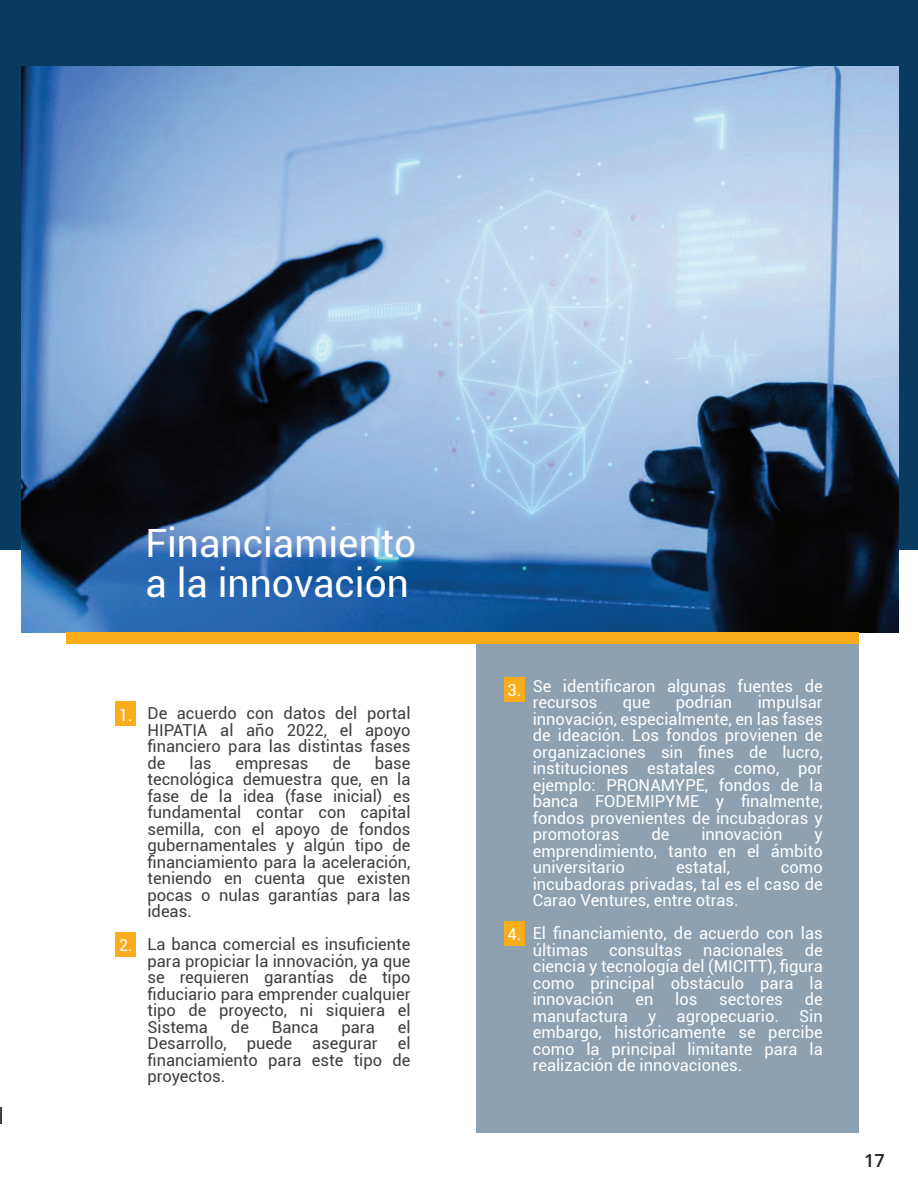
<style>
.page{position:relative;width:918px;height:1188px;background:#fff}
.page>*{position:absolute;margin:0;border:0;box-sizing:border-box;transform-origin:0 0}
.t1{font:39px/40.5px "Roboto Regular 2";color:#fff}
.t2{font:600 18px "Open Sans";color:#231f20}
.t3{font:16.5px/16.5px "Roboto Regular 2";color:#fff;text-align:justify}
.t4{font:16.5px/16.5px "Roboto Regular 2";color:#3e3e3f;text-align:justify}
.t5{font:16.5px/16.5px "Roboto";color:#3e3e3f}
</style>
<div class="page">
<svg style="left:0;top:1108px;width:1px;height:16px"></svg>
<div style="left:0;top:0;width:918px;height:550px;background:#093a5f"></div>
<img style="left:21px;top:67px;width:877px;height:565px">
<div style="left:476px;top:638px;width:383px;height:495px;background:#8da1b1"></div>
<div style="left:66px;top:632px;width:793px;height:12px;background:#f9ac1c"></div>
<div style="left:116px;top:702px;width:20px;height:24px;background:#f9ac1c"></div>
<div style="left:504px;top:677px;width:21px;height:24px;background:#f9ac1c"></div>
<div style="left:504px;top:921px;width:21px;height:25px;background:#f9ac1c"></div>
<div style="left:116px;top:932px;width:20px;height:25px;background:#f9ac1c"></div>
<h1 class="t1" style="left:146px;top:521px;width:272px">Financiamiento a la innovación</h1>
<p class="t3" style="left:119px;top:706px;width:15px">1.</p>
<p class="t3" style="left:119px;top:937px;width:15px">2.</p>
<p class="t5" style="left:148px;top:705px;width:265px">De acuerdo con datos del portal<br>HIPATIA al año 2022, el apoyo</p>
<p class="t4" style="left:148px;top:738px;width:264px">financiero para las distintas fases</p>
<p class="t5" style="left:148px;top:754px;width:20px">de</p>
<p class="t5" style="left:190px;top:754px;width:23px">las</p>
<p class="t5" style="left:236px;top:754px;width:75px">empresas</p>
<p class="t5" style="left:333px;top:754px;width:20px">de</p>
<p class="t5" style="left:375px;top:754px;width:37px">base</p>
<p class="t4" style="left:148px;top:771px;width:265px">tecnológica demuestra que, en la fase de la idea (fase inicial) es fundamental contar con capital semilla, con el apoyo de fondos gubernamentales y algún tipo de financiamiento para la aceleración, teniendo en cuenta que existen</p>
<p class="t5" style="left:148px;top:886px;width:265px">pocas o nulas garantías para las</p>
<p class="t4" style="left:148px;top:894px;width:264px;line-height:33px">ideas.<br>La banca comercial es insuficiente</p>
<p class="t4" style="left:148px;top:952px;width:264px">para propiciar la innovación, ya que se requieren garantías de tipo fiduciario para emprender cualquier tipo de proyecto, ni siquiera el Sistema</p>
<p class="t4" style="left:231px;top:1018px;width:20px">de</p>
<p class="t4" style="left:272px;top:1018px;width:48px">Banca</p>
<p class="t4" style="left:341px;top:1018px;width:35px">para</p>
<p class="t4" style="left:398px;top:1018px;width:14px">el</p>
<p class="t5" style="left:148px;top:1035px;width:264px">Desarrollo, puede asegurar el</p>
<p class="t4" style="left:148px;top:1051px;width:264px">financiamiento para este tipo de proyectos.</p>
<p class="t3" style="left:507px;top:681px;width:15px">3.</p>
<p class="t3" style="left:507px;top:926px;width:15px">4.</p>
<p class="t3" style="left:533px;top:677px;width:291px">Se identificaron algunas fuentes de recursos</p>
<p class="t3" style="left:533px;top:694px;width:292px;text-indent:225px">impulsar innovación, especialmente, en las fases de ideación. Los fondos provienen de organizaciones sin fines de lucro, instituciones estatales como, por ejemplo: PRONAMYPE, fondos de la banca FODEMIPYME y finalmente, fondos provenientes de incubadoras y promotoras</p>
<p class="t3" style="left:623px;top:694px;width:29px">que</p>
<p class="t3" style="left:676px;top:694px;width:58px">podrían</p>
<p class="t3" style="left:651px;top:826px;width:20px">de</p>
<p class="t3" style="left:701px;top:826px;width:82px">innovación</p>
<p class="t3" style="left:533px;top:826px;width:291px;text-indent:282px">y emprendimiento, tanto en el ámbito universitario</p>
<p class="t3" style="left:676px;top:859px;width:55px">estatal,</p>
<p class="t3" style="left:533px;top:859px;width:291px;text-indent:248px">como incubadoras privadas, tal es el caso de Carao Ventures, entre otras.</p>
<p class="t3" style="left:533px;top:925px;width:292px">El financiamiento, de acuerdo con las últimas</p>
<p class="t3" style="left:533px;top:941px;width:292px;text-indent:272px">de ciencia y tecnología del (MICITT), figura como principal obstáculo para la innovación</p>
<p class="t3" style="left:609px;top:941px;width:74px">consultas</p>
<p class="t3" style="left:703px;top:941px;width:82px">nacionales</p>
<p class="t3" style="left:533px;top:991px;width:292px;text-indent:272px">de manufactura y agropecuario. Sin embargo, históricamente se percibe como la principal limitante para la realización de innovaciones.</p>
<p class="t3" style="left:636px;top:991px;width:20px">en</p>
<p class="t3" style="left:675px;top:991px;width:24px">los</p>
<p class="t3" style="left:719px;top:991px;width:65px">sectores</p>
<p class="t2" style="left:864px;top:1148px;width:22px">17</p>
</div>
